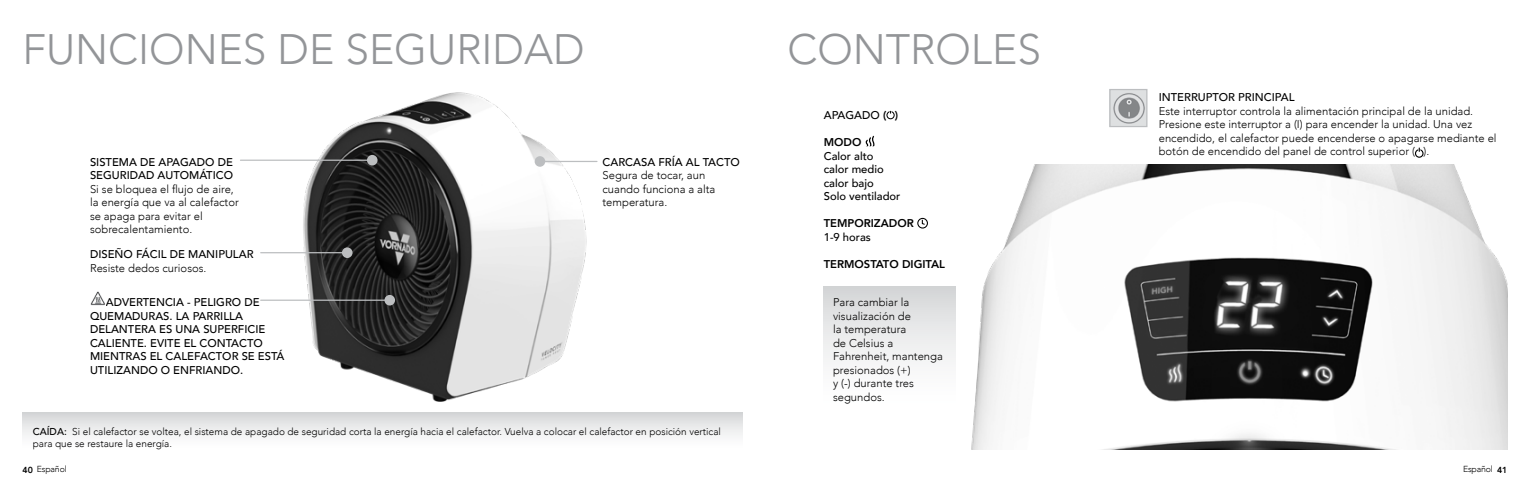
<style>
.page{position:relative;width:1530px;height:495px;background:#fff}
.page>*{position:absolute;margin:0;border:0;box-sizing:border-box;transform-origin:0 0}
.t1{font:300 42.5px "Avenir";color:#939598}
.t2{font:300 11.25px/13.5px "Avenir";color:#000}
.t3{font:500 11.25px/13.5px "Avenir";color:#000}
.t4{font:800 11.25px "Avenir";color:#000}
.t5{font:300 10px/12px "Avenir";color:#000}
.t6{font:300 8.75px "Avenir";letter-spacing:-.02em;color:#000}
.s1{font-weight:500}
.s2{font-weight:800}
</style>
<div class="page">
<img style="left:240px;top:92px;width:358px;height:310px">
<img style="left:90px;top:291px;width:15px;height:15px">
<div style="left:535px;top:156px;width:10px;height:11px;background:#bcbec0;border-radius:50%"></div>
<hr style="left:545px;top:161px;width:52px;height:1px;background:#bcbec0">
<div style="left:367px;top:155px;width:11px;height:11px;background:#bcbec0;border-radius:50%"></div>
<hr style="left:240px;top:160px;width:127px;height:1px;background:#bcbec0">
<div style="left:342px;top:247px;width:11px;height:11px;background:#bcbec0;border-radius:50%"></div>
<hr style="left:261px;top:252px;width:81px;height:1px;background:#bcbec0">
<div style="left:384px;top:295px;width:11px;height:11px;background:#bcbec0;border-radius:50%"></div>
<hr style="left:261px;top:300px;width:124px;height:1px;background:#bcbec0">
<div style="left:22px;top:412px;width:720px;height:38px;background:linear-gradient(to bottom,#d7d8d9,#fff)"></div>
<div style="left:886px;top:111px;width:9px;height:8px;border:1px solid #000;border-radius:50%"></div>
<svg style="left:865px;top:135px;width:10px;height:12px"></svg>
<div style="left:917px;top:218px;width:11px;height:11px;border:1px solid #000;border-radius:50%"></div>
<svg style="left:921px;top:219px;width:5px;height:6px"></svg>
<div style="left:824px;top:286px;width:132px;height:123px;background:linear-gradient(to bottom,#d7d8d9,#fff)"></div>
<img style="left:935px;top:165px;width:573px;height:285px">
<div style="left:1415px;top:149px;width:9px;height:9px;border:1px solid #000;border-radius:50%"></div>
<img style="left:1111px;top:91px;width:35px;height:34px">
<div style="left:1109px;top:89px;width:39px;height:38px;border:1px solid #bcbec0"></div>
<h1 class="t1" style="left:22px;top:24px;width:564px">FUNCIONES DE SEGURIDAD</h1>
<p class="t3" style="left:90px;top:155px;width:145px">SISTEMA DE APAGADO DE<br>SEGURIDAD AUTOMÁTICO</p>
<p class="t2" style="left:90px;top:182px;width:150px">Si se bloquea el flujo de aire, la energía que va al calefactor se apaga para evitar el sobrecalentamiento.</p>
<p class="t3" style="left:90px;top:247px;width:165px">DISEÑO FÁCIL DE MANIPULAR</p>
<p class="t2" style="left:90px;top:261px;width:118px">Resiste dedos curiosos.</p>
<p class="t3" style="left:90px;top:295px;width:196px;text-indent:16px">ADVERTENCIA - PELIGRO DE<br>QUEMADURAS. LA PARRILLA<br>DELANTERA ES UNA SUPERFICIE<br>CALIENTE. EVITE EL CONTACTO<br>MIENTRAS EL CALEFACTOR SE ESTÁ<br>UTILIZANDO O ENFRIANDO.</p>
<p class="t3" style="left:603px;top:155px;width:139px">CARCASA FRÍA AL TACTO</p>
<p class="t2" style="left:603px;top:169px;width:114px">Segura de tocar, aun cuando funciona a alta temperatura.</p>
<p class="t5" style="left:33px;top:425px;width:690px"><span class="s1">CAÍDA:</span> Si el calefactor se voltea, el sistema de apagado de seguridad corta la energía hacia el calefactor. Vuelva a colocar el calefactor en posición vertical para que se restaure la energía.</p>
<h1 class="t1" style="left:788px;top:25px;width:255px">CONTROLES</h1>
<p class="t3" style="left:824px;top:108px;width:76px">APAGADO <span class="s2">( )</span></p>
<p class="t4" style="left:824px;top:134px;width:39px">MODO</p>
<p class="t3" style="left:824px;top:149px;width:78px">Calor alto calor medio calor bajo<br>Solo ventilador</p>
<p class="t4" style="left:824px;top:215px;width:92px">TEMPORIZADOR</p>
<p class="t3" style="left:824px;top:230px;width:49px">1-9 horas</p>
<p class="t4" style="left:824px;top:255px;width:123px">TERMOSTATO DIGITAL</p>
<p class="t2" style="left:833px;top:296px;width:111px">Para cambiar la visualización de<br>la temperatura<br>de Celsius a<br>Fahrenheit, mantenga presionados (+)<br>y (-) durante tres segundos.</p>
<p class="t3" style="left:1159px;top:90px;width:137px">INTERRUPTOR PRINCIPAL</p>
<p class="t2" style="left:1159px;top:104px;width:339px">Este interruptor controla la alimentación principal de la unidad.<br>Presione este interruptor a (I) para encender la unidad. Una vez encendido, el calefactor puede encenderse o apagarse mediante el botón de encendido del panel de control superior ( ).</p>
<p class="t6" style="left:22px;top:464px;width:46px"><span class="s2">40</span> Español</p>
<p class="t6" style="left:1463px;top:464px;width:46px">Español <span class="s2">41</span></p>
</div>
